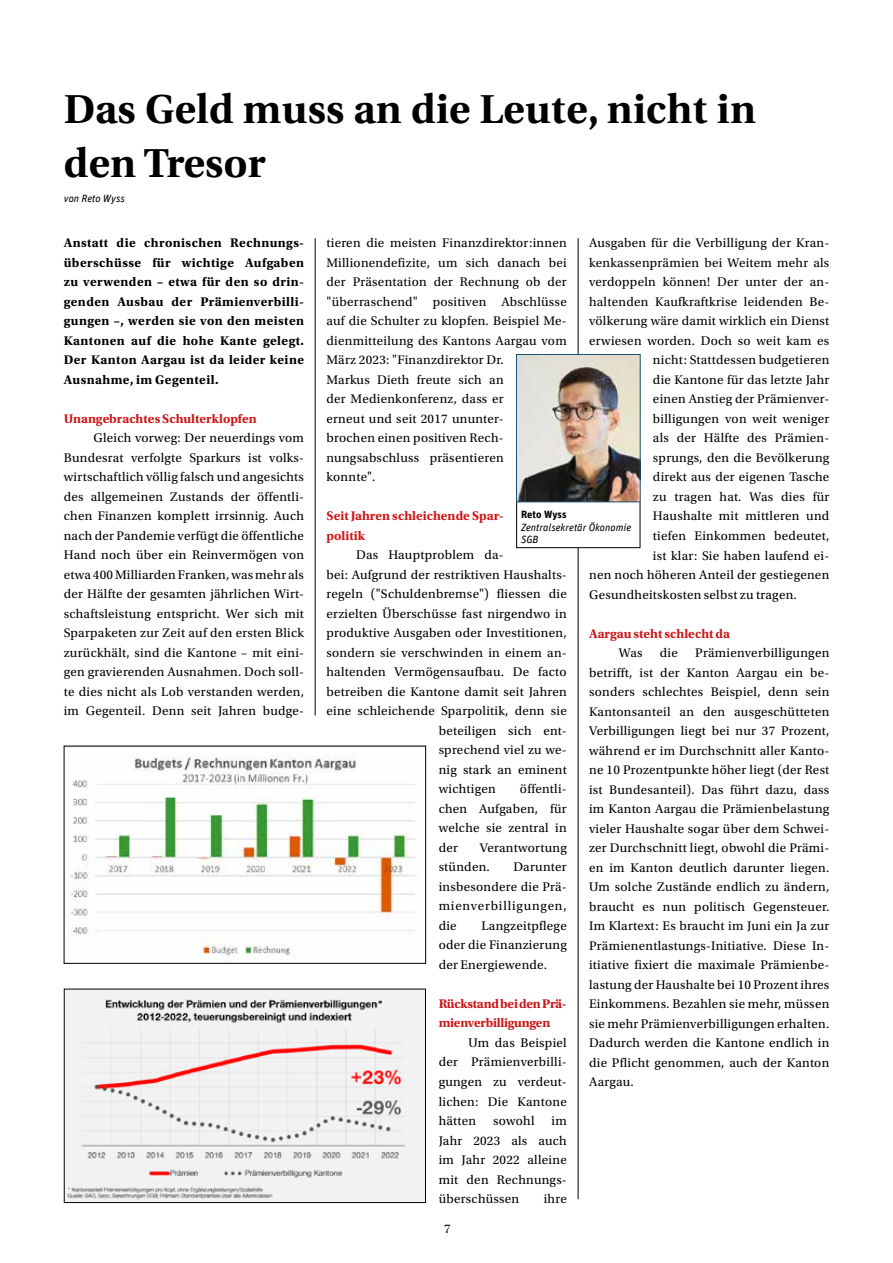
<style>
.page{position:relative;width:893px;height:1263px;background:#fff}
.page>*{position:absolute;margin:0;border:0;box-sizing:border-box;transform-origin:0 0}
.t1{font:700 40.5px/54px "Utopia";letter-spacing:.01em;color:#000}
.t2{font:13.2px/19.5px "Utopia Std";letter-spacing:.02em;color:#000;text-align:justify}
.t3{font:700 13.2px/19.5px "Utopia Std";letter-spacing:.03em;color:#000;text-align:justify}
.t4{font:700 13.2px/19.5px "Utopia Std";color:#cd1719}
.t5{font:700 13.2px/19.5px "Utopia Std";letter-spacing:-.02em;color:#cd1719}
.t6{font:italic 10.5px/12.6px "Unit";color:#000}
.t7{font:700 10.5px "Unit OT";letter-spacing:.005em;color:#000}
</style>
<div class="page">
<hr style="left:315px;top:238px;width:1px;height:477px;background:#000">
<hr style="left:578px;top:238px;width:1px;height:961px;background:#000">
<div style="left:517px;top:355px;width:123px;height:193px;background:#fff"></div>
<img style="left:518px;top:356px;width:120px;height:144px">
<div style="left:516px;top:354px;width:124px;height:148px;border:1px solid #1e5175"></div>
<img style="left:70px;top:755px;width:347px;height:201px">
<div style="left:64px;top:746px;width:362px;height:218px;border:1px solid #000"></div>
<img style="left:66px;top:991px;width:358px;height:210px">
<div style="left:64px;top:989px;width:362px;height:214px;border:1px solid #000"></div>
<h1 class="t1" style="left:64px;top:82px;width:694px">Das Geld muss an die Leute, nicht in den Tresor</h1>
<p class="t6" style="left:64px;top:192px;width:63px">von Reto Wyss</p>
<p class="t3" style="left:64px;top:233px;width:242px">Anstatt die chronischen Rechnungs&shy;überschüsse für wichtige Aufgaben zu verwenden – etwa für den so drin&shy;genden Ausbau der Prämienverbilli&shy;gungen –, werden sie von den meisten Kantonen auf die hohe Kante gelegt.<br>Der Kanton Aargau ist da leider keine Ausnahme, im Gegenteil.</p>
<p class="t4" style="left:64px;top:409px;width:194px">Unangebrachtes Schulterklopfen</p>
<p class="t2" style="left:64px;top:428px;width:242px;text-indent:30px">Gleich vorweg: Der neuerdings vom Bundesrat verfolgte Sparkurs ist volks&shy;wirtschaftlich völlig falsch und angesichts des allgemeinen Zustands der öffentli&shy;chen Finanzen komplett irrsinnig. Auch nach der Pandemie verfügt die öffentliche Hand noch über ein Reinvermögen von etwa 400 Milliarden Franken, was mehr als der Hälfte der gesamten jährlichen Wirt&shy;schaftsleistung entspricht. Wer sich mit Sparpaketen zur Zeit auf den ersten Blick zurückhält, sind die Kantone – mit eini&shy;gen gravierenden Ausnahmen. Doch soll&shy;te dies nicht als Lob verstanden werden, im Gegenteil. Denn seit Jahren budge-</p>
<p class="t2" style="left:326px;top:233px;width:242px;text-align:left">tieren die meisten Finanzdirektor:innen<br>Millionendefizite, um sich danach bei der Präsentation der Rechnung ob der "überraschend" positiven Abschlüsse auf die Schulter zu klopfen. Beispiel Me&shy;dienmitteilung des Kantons Aargau vom<br>März 2023: "Finanzdirektor Dr.<br>Markus Dieth freute sich an<br>der Medienkonferenz, dass er<br>erneut und seit 2017 ununter-<br>brochen einen positiven Rech&shy;nungsabschluss präsentieren<br>konnte".</p>
<p class="t4" style="left:326px;top:506px;width:179px">Seit Jahren schleichende Spar&shy;politik</p>
<p class="t2" style="left:356px;top:545px;width:149px">Das Hauptproblem da-</p>
<p class="t2" style="left:326px;top:565px;width:242px">bei: Aufgrund der restriktiven Haushalts-</p>
<p class="t2" style="left:326px;top:584px;width:242px">regeln ("Schuldenbremse") fliessen die</p>
<p class="t2" style="left:326px;top:604px;width:242px">erzielten Überschüsse fast nirgendwo in</p>
<p class="t2" style="left:326px;top:623px;width:242px">produktive Ausgaben oder Investitionen,</p>
<p class="t2" style="left:326px;top:643px;width:242px">sondern sie verschwinden in einem an-</p>
<p class="t2" style="left:326px;top:662px;width:242px">haltenden Vermögensaufbau. De facto</p>
<p class="t2" style="left:326px;top:682px;width:242px">betreiben die Kantone damit seit Jahren</p>
<p class="t2" style="left:326px;top:702px;width:242px">eine schleichende Sparpolitik, denn sie</p>
<p class="t2" style="left:439px;top:721px;width:130px">beteiligen sich ent-</p>
<p class="t2" style="left:439px;top:741px;width:130px">sprechend viel zu we-</p>
<p class="t2" style="left:439px;top:760px;width:130px">nig stark an eminent</p>
<p class="t2" style="left:439px;top:780px;width:59px">wichtigen</p>
<p class="t2" style="left:589px;top:234px;width:242px">Ausgaben für die Verbilligung der Kran-</p>
<p class="t2" style="left:589px;top:253px;width:242px">kenkassenprämien bei Weitem mehr als</p>
<p class="t2" style="left:589px;top:273px;width:242px">verdoppeln können! Der unter der an-</p>
<p class="t2" style="left:589px;top:292px;width:242px">haltenden Kaufkraftkrise leidenden Be-</p>
<p class="t2" style="left:589px;top:312px;width:242px">völkerung wäre damit wirklich ein Dienst</p>
<p class="t2" style="left:589px;top:331px;width:242px">erwiesen worden. Doch so weit kam es</p>
<p class="t2" style="left:653px;top:351px;width:178px">nicht: Stattdessen budgetieren</p>
<p class="t2" style="left:653px;top:370px;width:178px">die Kantone für das letzte Jahr</p>
<p class="t2" style="left:653px;top:390px;width:178px">einen Anstieg der Prämienver-</p>
<p class="t2" style="left:653px;top:409px;width:178px">billigungen von weit weniger</p>
<p class="t2" style="left:653px;top:429px;width:178px">als der Hälfte des Prämien-</p>
<p class="t2" style="left:653px;top:448px;width:178px">sprungs, den die Bevölkerung</p>
<p class="t2" style="left:653px;top:468px;width:178px">direkt aus der eigenen Tasche</p>
<p class="t2" style="left:653px;top:487px;width:178px">zu tragen hat. Was dies für</p>
<p class="t2" style="left:653px;top:507px;width:178px">Haushalte mit mittleren und</p>
<p class="t2" style="left:653px;top:526px;width:178px">tiefen Einkommen bedeutet,</p>
<p class="t2" style="left:653px;top:546px;width:178px">ist klar: Sie haben laufend ei-</p>
<p class="t2" style="left:589px;top:565px;width:242px">nen noch höheren Anteil der gestiegenen</p>
<p class="t2" style="left:589px;top:585px;width:209px">Gesundheitskosten selbst zu tragen.</p>
<p class="t4" style="left:589px;top:623px;width:143px">Aargau steht schlecht da</p>
<p class="t2" style="left:619px;top:643px;width:25px">Was</p>
<p class="t2" style="left:660px;top:643px;width:20px">die</p>
<p class="t7" style="left:521px;top:507px;width:47px">Reto Wyss</p>
<p class="t6" style="left:521px;top:520px;width:112px">Zentralsekretär Ökonomie<br>SGB</p>
<p class="t2" style="left:589px;top:643px;width:242px;text-indent:106px">Prämienverbilligungen betrifft, ist der Kanton Aargau ein be&shy;sonders schlechtes Beispiel, denn sein Kantonsanteil an den ausgeschütteten Verbilligungen liegt bei nur 37 Prozent, während er im Durchschnitt aller Kanto&shy;ne 10 Prozentpunkte höher liegt (der Rest ist Bundesanteil). Das führt dazu, dass im Kanton Aargau die Prämienbelastung vieler Haushalte sogar über dem Schwei&shy;zer Durchschnitt liegt, obwohl die Prämi&shy;en im Kanton deutlich darunter liegen.<br>Um solche Zustände endlich zu ändern, braucht es nun politisch Gegensteuer.<br>Im Klartext: Es braucht im Juni ein Ja zur Prämienentlastungs-Initiative. Diese In&shy;itiative fixiert die maximale Prämienbe&shy;lastung der Haushalte bei 10 Prozent ihres Einkommens. Bezahlen sie mehr, müssen sie mehr Prämienverbilligungen erhalten.<br>Dadurch werden die Kantone endlich in die Pflicht genommen, auch der Kanton Aargau.</p>
<p class="t2" style="left:439px;top:780px;width:130px;text-indent:81px">öffentli&shy;chen Aufgaben, für welche sie zentral in der</p>
<p class="t2" style="left:439px;top:838px;width:130px;text-indent:41px">Verantwortung stünden.</p>
<p class="t2" style="left:439px;top:858px;width:130px;text-indent:75px">Darunter insbesondere die Prä&shy;mienverbilligungen, die</p>
<p class="t2" style="left:439px;top:916px;width:130px;text-indent:43px">Langzeitpflege oder die Finanzierung der Energiewende.</p>
<p class="t5" style="left:439px;top:994px;width:130px">Rückstand bei den Prä&shy;mienverbilligungen</p>
<p class="t2" style="left:439px;top:1033px;width:130px;text-indent:30px">Um das Beispiel der Prämienverbilli&shy;gungen zu verdeut&shy;lichen: Die Kantone hätten</p>
<p class="t2" style="left:493px;top:1111px;width:43px">sowohl</p>
<p class="t2" style="left:439px;top:1111px;width:130px;text-indent:113px">im Jahr 2023 als auch im Jahr 2022 alleine mit den Rechnungs&shy;überschüssen</p>
<p class="t2" style="left:544px;top:1189px;width:25px">ihre</p>
<p class="t2" style="left:444px;top:1219px;width:8px">7</p>
</div>
